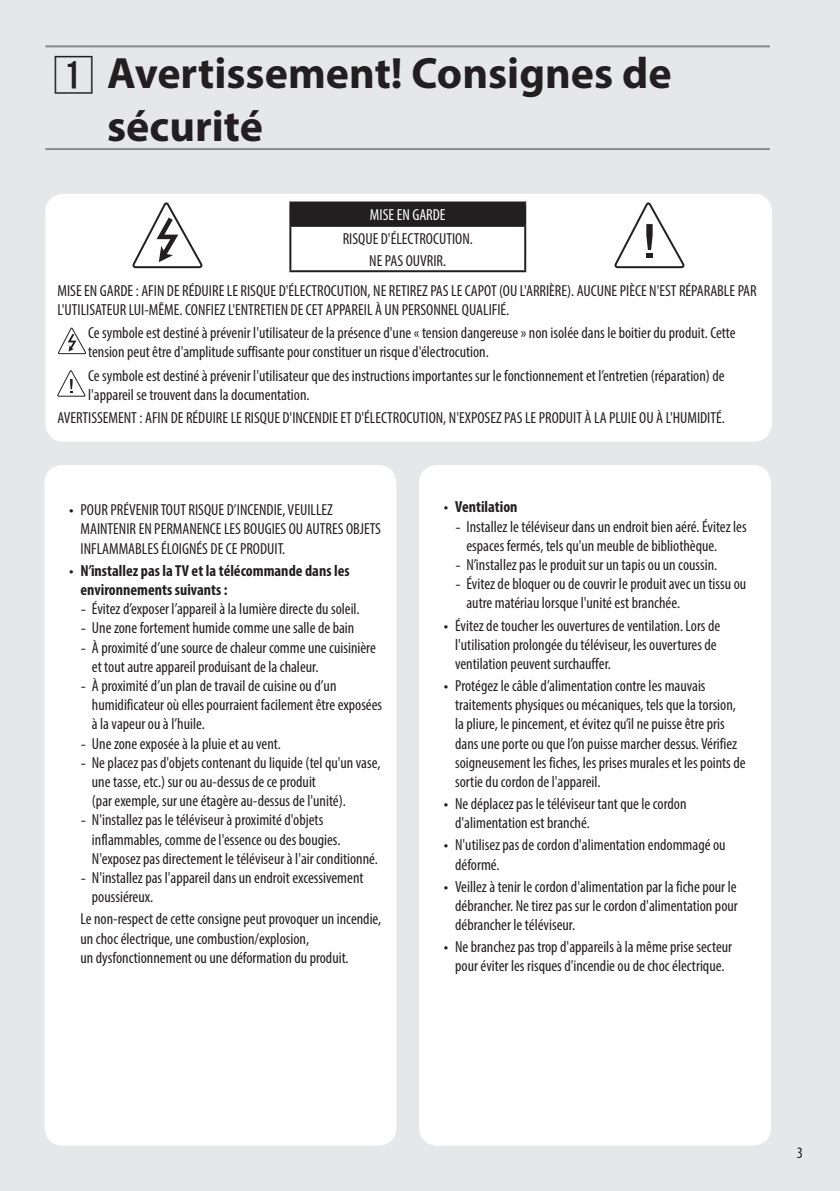
<style>
.page{position:relative;width:840px;height:1191px;background:#fff}
.page>*{position:absolute;margin:0;border:0;box-sizing:border-box;transform-origin:0 0}
.Title1{font:700 44px/52.8px "Myriad Pro";color:#231f20}
.Bullet_Indent{font:condensed 16px/19.2px "Myriad Pro";color:#231f20}
.t1{font:700 condensed 16px/19.2px "Myriad Pro";color:#231f20}
.Page_Number_Right{font:condensed 16px "Myriad Pro";color:#231f20}
.s1{color:#fff}
.s2{font-family:"LG Smart";font-stretch:normal}
.s3{font-family:"LG Smart";font-weight:400;font-stretch:normal}
</style>
<div class="page">
<div style="left:0;top:0;width:839px;height:1191px;background:#e6e7e9"></div>
<hr style="left:45px;top:45px;width:724px;height:2px;background:#87898c">
<hr style="left:45px;top:148px;width:724px;height:2px;background:#87898c">
<div style="left:46px;top:195px;width:724px;height:246px;background:#fff;border-radius:17px"></div>
<svg style="left:132px;top:202px;width:71px;height:66px"></svg>
<div style="left:290px;top:202px;width:235px;height:24px;background:#231f20"></div>
<hr style="left:289px;top:201px;width:237px;height:2px;background:#231f20">
<hr style="left:289px;top:203px;width:2px;height:22px;background:#231f20">
<hr style="left:524px;top:203px;width:2px;height:22px;background:#231f20">
<hr style="left:289px;top:225px;width:237px;height:2px;background:#231f20">
<hr style="left:289px;top:227px;width:2px;height:43px;background:#231f20">
<hr style="left:524px;top:227px;width:2px;height:43px;background:#231f20">
<hr style="left:289px;top:270px;width:237px;height:2px;background:#231f20">
<svg style="left:614px;top:202px;width:70px;height:66px"></svg>
<svg style="left:58px;top:328px;width:28px;height:26px"></svg>
<svg style="left:57px;top:370px;width:28px;height:26px"></svg>
<div style="left:45px;top:194px;width:726px;height:248px;border:2px solid #fff;border-radius:17px"></div>
<div style="left:45px;top:466px;width:350px;height:678px;background:#fff;border-radius:17px"></div>
<div style="left:44px;top:465px;width:352px;height:680px;border:2px solid #fff;border-radius:17px"></div>
<div style="left:420px;top:466px;width:349px;height:678px;background:#fff;border-radius:17px"></div>
<div style="left:419px;top:465px;width:351px;height:680px;border:2px solid #fff;border-radius:17px"></div>
<p class="Title1" style="left:107px;top:46px;width:565px">Avertissement! Consignes de sécurité</p>
<p class="Bullet_Indent" style="left:342px;top:203px;width:132px;line-height:22.6px;text-align:center"><span class="s1">MISE EN GARDE<br></span>RISQUE D'ÉLECTROCUTION.<br>NE PAS OUVRIR.</p>
<p class="Bullet_Indent" style="left:57px;top:280px;width:700px">MISE EN GARDE : AFIN DE RÉDUIRE LE RISQUE D'ÉLECTROCUTION, NE RETIREZ PAS LE CAPOT (OU L'ARRIÈRE). AUCUNE PIÈCE N'EST RÉPARABLE PAR<br>L'UTILISATEUR LUI-MÊME. CONFIEZ L'ENTRETIEN DE CET APPAREIL À UN PERSONNEL QUALIFIÉ.</p>
<p class="Bullet_Indent" style="left:88px;top:323px;width:648px">Ce symbole est destiné à prévenir l'utilisateur de la présence d'une « tension dangereuse » non isolée dans le boitier du produit. Cette tension peut être d'amplitude suffisante pour constituer un risque d'électrocution.</p>
<p class="Bullet_Indent" style="left:88px;top:365px;width:637px">Ce symbole est destiné à prévenir l'utilisateur que des instructions importantes sur le fonctionnement et l’entretien (réparation) de l'appareil se trouvent dans la documentation.</p>
<p class="Bullet_Indent" style="left:57px;top:408px;width:668px">AVERTISSEMENT : AFIN DE RÉDUIRE LE RISQUE D'INCENDIE ET D'ÉLECTROCUTION, N'EXPOSEZ PAS LE PRODUIT À LA PLUIE OU À L'HUMIDITÉ.</p>
<p class="Bullet_Indent" style="left:80px;top:500px;width:302px;text-indent:-11px"><span class="s2">•</span> POUR PRÉVENIR TOUT RISQUE D’INCENDIE, VEUILLEZ<br>MAINTENIR EN PERMANENCE LES BOUGIES OU AUTRES OBJETS<br>INFLAMMABLES ÉLOIGNÉS DE CE PRODUIT.</p>
<p class="t1" style="left:80px;top:560px;width:270px;text-indent:-11px"><span class="s3">•</span> N’installez pas la TV et la télécommande dans les environnements suivants :</p>
<p class="Bullet_Indent" style="left:80px;top:599px;width:280px"><span class="s2">-</span> Évitez d’exposer l’appareil à la lumière directe du soleil.</p>
<p class="Bullet_Indent" style="left:80px;top:618px;width:275px"><span class="s2">-</span> Une zone fortement humide comme une salle de bain</p>
<p class="Bullet_Indent" style="left:92px;top:637px;width:285px;text-indent:-11px"><span class="s2">-</span> À proximité d’une source de chaleur comme une cuisinière et tout autre appareil produisant de la chaleur.</p>
<p class="Bullet_Indent" style="left:92px;top:676px;width:292px;text-indent:-11px"><span class="s2">-</span> À proximité d’un plan de travail de cuisine ou d’un humidificateur où elles pourraient facilement être exposées à la vapeur ou à l’huile.</p>
<p class="Bullet_Indent" style="left:80px;top:733px;width:202px"><span class="s2">-</span> Une zone exposée à la pluie et au vent.</p>
<p class="Bullet_Indent" style="left:92px;top:752px;width:290px;text-indent:-11px"><span class="s2">-</span> Ne placez pas d'objets contenant du liquide (tel qu'un vase, une tasse, etc.) sur ou au-dessus de ce produit<br>(par exemple, sur une étagère au-dessus de l'unité).</p>
<p class="Bullet_Indent" style="left:92px;top:810px;width:287px;text-indent:-11px"><span class="s2">-</span> N'installez pas le téléviseur à proximité d'objets inflammables, comme de l'essence ou des bougies.<br>N'exposez pas directement le téléviseur à l'air conditionné.</p>
<p class="Bullet_Indent" style="left:92px;top:868px;width:273px;text-indent:-11px"><span class="s2">-</span> N'installez pas l'appareil dans un endroit excessivement poussiéreux.</p>
<p class="Bullet_Indent" style="left:80px;top:909px;width:302px">Le non-respect de cette consigne peut provoquer un incendie, un choc électrique, une combustion/explosion,<br>un dysfonctionnement ou une déformation du produit.</p>
<p class="t1" style="left:443px;top:497px;width:75px"><span class="s3">•</span> Ventilation</p>
<p class="Bullet_Indent" style="left:466px;top:516px;width:281px;text-indent:-11px"><span class="s2">-</span> Installez le téléviseur dans un endroit bien aéré. Évitez les espaces fermés, tels qu'un meuble de bibliothèque.</p>
<p class="Bullet_Indent" style="left:455px;top:555px;width:263px"><span class="s2">-</span> N’installez pas le produit sur un tapis ou un coussin.</p>
<p class="Bullet_Indent" style="left:466px;top:574px;width:281px;text-indent:-11px"><span class="s2">-</span> Évitez de bloquer ou de couvrir le produit avec un tissu ou autre matériau lorsque l'unité est branchée.</p>
<p class="Bullet_Indent" style="left:455px;top:615px;width:266px;text-indent:-11px"><span class="s2">•</span> Évitez de toucher les ouvertures de ventilation. Lors de l'utilisation prolongée du téléviseur, les ouvertures de ventilation peuvent surchauffer.</p>
<p class="Bullet_Indent" style="left:455px;top:676px;width:292px;text-indent:-11px"><span class="s2">•</span> Protégez le câble d’alimentation contre les mauvais traitements physiques ou mécaniques, tels que la torsion, la pliure, le pincement, et évitez qu’il ne puisse être pris dans une porte ou que l’on puisse marcher dessus. Vérifiez soigneusement les fiches, les prises murales et les points de sortie du cordon de l'appareil.</p>
<p class="Bullet_Indent" style="left:455px;top:794px;width:233px;text-indent:-11px"><span class="s2">•</span> Ne déplacez pas le téléviseur tant que le cordon d'alimentation est branché.</p>
<p class="Bullet_Indent" style="left:455px;top:835px;width:272px;text-indent:-11px"><span class="s2">•</span> N'utilisez pas de cordon d'alimentation endommagé ou déformé.</p>
<p class="Bullet_Indent" style="left:455px;top:876px;width:284px;text-align:justify;text-indent:-11px"><span class="s2">•</span> Veillez à tenir le cordon d'alimentation par la fiche pour le débrancher. Ne tirez pas sur le cordon d'alimentation pour débrancher le téléviseur.</p>
<p class="Bullet_Indent" style="left:443px;top:937px;width:290px;text-align:center"><span class="s2">•</span> Ne branchez pas trop d'appareils à la même prise secteur pour éviter les risques d'incendie ou de choc électrique.</p>
<p class="Page_Number_Right" style="left:796px;top:1142px;width:8px">3</p>
</div>
